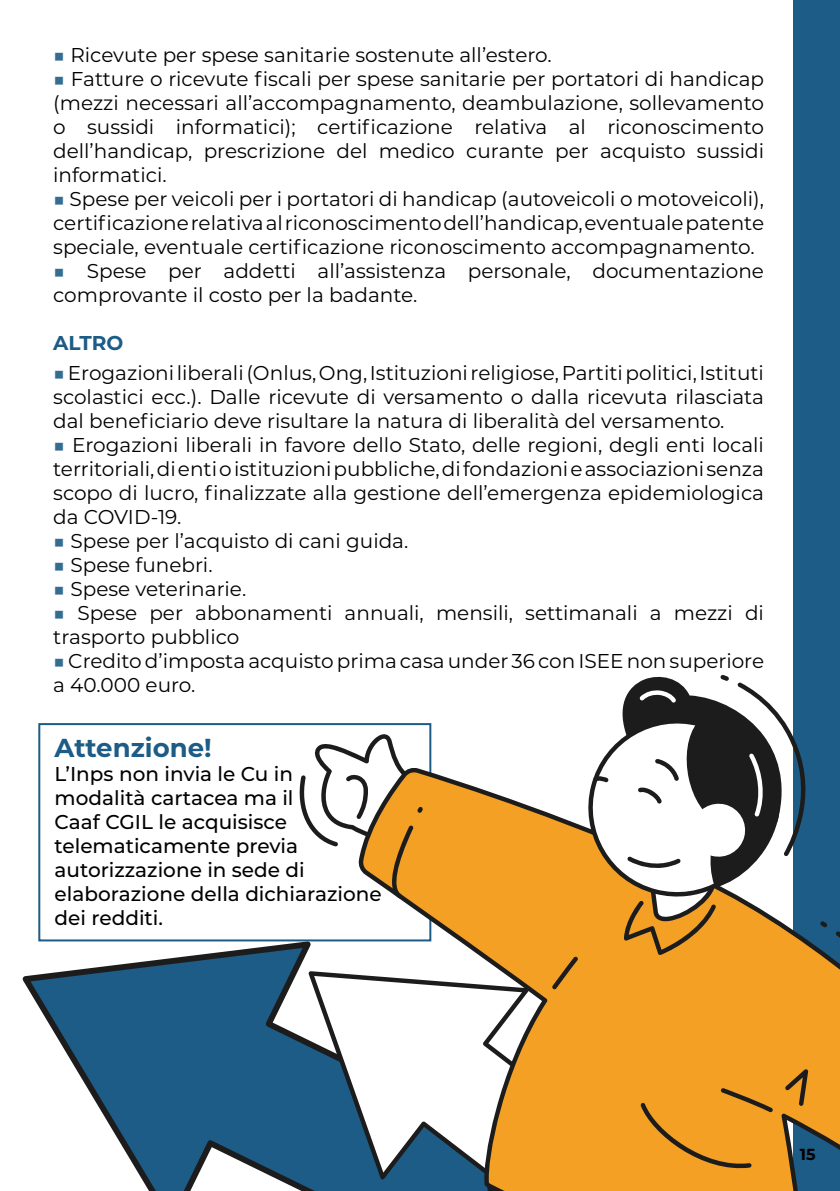
<style>
.page{position:relative;width:840px;height:1191px;background:#fff}
.page>*{position:absolute;margin:0;border:0;box-sizing:border-box;transform-origin:0 0}
.t1{font:700 26px "Montserrat";color:#1d5c86}
.t2{font:20px/24px "Montserrat";color:#000;text-align:justify}
.t3{font:500 20px/24px "Montserrat";color:#000}
.t4{font:700 20px "Montserrat";color:#1d5c86}
.t5{font:700 16px "Montserrat";color:#000}
.s1{color:#346c92}
</style>
<div class="page">
<svg style="left:23px;top:941px;width:335px;height:250px;fill:#1d5c86"></svg>
<div style="left:792px;top:0;width:47px;height:1191px;background:#1d5c86"></div>
<div style="left:38px;top:723px;width:393px;height:218px;border:2px solid #1d5c86"></div>
<svg style="left:308px;top:971px;width:50px;height:220px;fill:#1d5c86"></svg>
<svg style="left:358px;top:766px;width:481px;height:425px;fill:#f4a024"></svg>
<svg style="left:486px;top:1069px;width:321px;height:122px;background:#e49a2b"></svg>
<svg style="left:835px;top:931px;width:4px;height:129px"></svg>
<svg style="left:551px;top:664px;width:276px;height:325px"></svg>
<svg style="left:299px;top:734px;width:124px;height:164px"></svg>
<p class="t2" style="left:53px;top:42px;width:499px"><span class="s1">■</span> Ricevute per spese sanitarie sostenute all’estero.</p>
<p class="t2" style="left:53px;top:66px;width:712px"><span class="s1">■</span> Fatture o ricevute fiscali per spese sanitarie per portatori di handicap (mezzi necessari all’accompagnamento, deambulazione, sollevamento o sussidi informatici); certificazione relativa al riconoscimento dell’handicap, prescrizione del medico curante per acquisto sussidi informatici.</p>
<p class="t2" style="left:53px;top:186px;width:712px"><span class="s1">■</span> Spese per veicoli per i portatori di handicap (autoveicoli o motoveicoli), certificazione relativa al riconoscimento dell’handicap, eventuale patente speciale, eventuale certificazione riconoscimento accompagnamento.</p>
<p class="t2" style="left:53px;top:258px;width:712px"><span class="s1">■</span> Spese per addetti all’assistenza personale, documentazione comprovante il costo per la badante.</p>
<p class="t4" style="left:53px;top:328px;width:72px">ALTRO</p>
<p class="t2" style="left:53px;top:360px;width:712px"><span class="s1">■</span> Erogazioni liberali (Onlus, Ong, Istituzioni religiose, Partiti politici, Istituti scolastici ecc.). Dalle ricevute di versamento o dalla ricevuta rilasciata dal beneficiario deve risultare la natura di liberalità del versamento.</p>
<p class="t2" style="left:53px;top:432px;width:712px"><span class="s1">■</span> Erogazioni liberali in favore dello Stato, delle regioni, degli enti locali territoriali, di enti o istituzioni pubbliche, di fondazioni e associazioni senza scopo di lucro, finalizzate alla gestione dell’emergenza epidemiologica da COVID-19.</p>
<p class="t2" style="left:53px;top:528px;width:356px"><span class="s1">■</span> Spese per l’acquisto di cani guida.</p>
<p class="t2" style="left:53px;top:552px;width:161px"><span class="s1">■</span> Spese funebri.</p>
<p class="t2" style="left:53px;top:576px;width:194px"><span class="s1">■</span> Spese veterinarie.</p>
<p class="t2" style="left:53px;top:600px;width:712px"><span class="s1">■</span> Spese per abbonamenti annuali, mensili, settimanali a mezzi di trasporto pubblico</p>
<p class="t2" style="left:53px;top:648px;width:712px"><span class="s1">■</span> Credito d’imposta acquisto prima casa under 36 con ISEE non superiore a 40.000 euro.</p>
<h1 class="t1" style="left:55px;top:729px;width:159px">Attenzione!</h1>
<p class="t3" style="left:55px;top:761px;width:328px">L’Inps non invia le Cu in modalità cartacea ma il<br>Caaf CGIL le acquisisce telematicamente previa autorizzazione in sede di elaborazione della dichiarazione dei redditi.</p>
<p class="t5" style="left:799px;top:1142px;width:17px">15</p>
</div>
